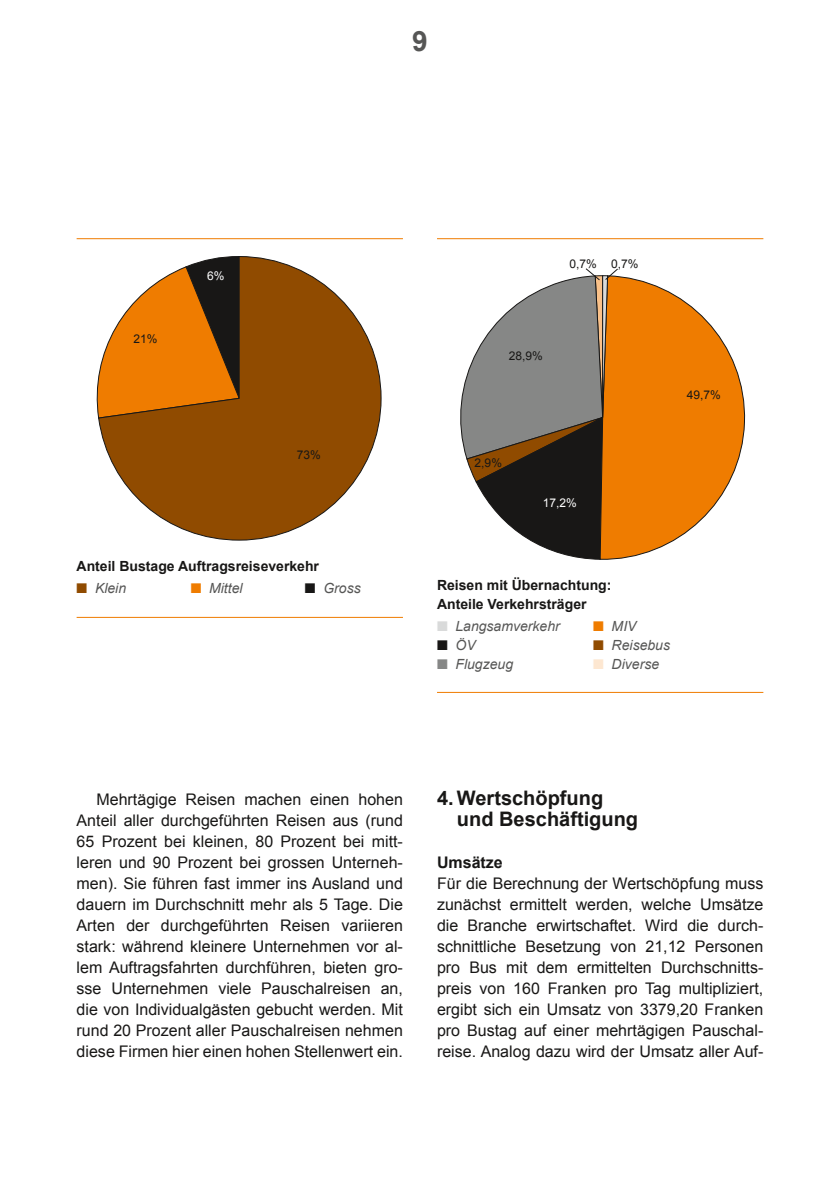
<style>
.page{position:relative;width:840px;height:1191px;background:#fff}
.page>*{position:absolute;margin:0;border:0;box-sizing:border-box;transform-origin:0 0}
.t1{font:700 28px "Arial";color:#565655}
.t2{font:700 20px/21px "Arial";color:#181716}
.t3{font:16px/21px "Arial";color:#181716;text-align:justify}
.t4{font:700 16px "Arial";color:#181716}
.t5{font:700 14px/19px "Arial";color:#181716}
.t6{font:italic 14px "Arial";color:#565655}
.t7{font:12px "Arial";color:#181716}
.t8{font:12px "Arial";color:#fff}
.s1{color:#904b00}
.s2{color:#ef7c00}
.s3{color:#181716}
.s4{color:#d9dada}
.s5{color:#868786}
.s6{color:#fde7d1}
</style>
<div class="page">
<svg style="left:97px;top:256px;width:285px;height:285px"></svg>
<hr style="left:77px;top:238px;width:326px;height:1px;background:#ef7c00">
<hr style="left:77px;top:617px;width:326px;height:1px;background:#ef7c00">
<svg style="left:618px;top:276px;width:128px;height:283px"></svg>
<hr style="left:437px;top:238px;width:326px;height:1px;background:#ef7c00">
<hr style="left:437px;top:692px;width:326px;height:1px;background:#ef7c00">
<svg style="left:460px;top:268px;width:158px;height:292px"></svg>
<h1 class="t1" style="left:412px;top:23px;width:17px">9</h1>
<p class="t7" style="left:133px;top:331px;width:26px">21%</p>
<p class="t8" style="left:207px;top:268px;width:19px">6%</p>
<p class="t7" style="left:296px;top:447px;width:26px">73%</p>
<p class="t5" style="left:77px;top:557px;width:244px">Anteil Bustage Auftragsreiseverkehr</p>
<p class="t6" style="left:77px;top:579px;width:51px"><span class="s1">■</span> Klein</p>
<p class="t6" style="left:191px;top:579px;width:53px"><span class="s2">■</span> Mittel</p>
<p class="t6" style="left:305px;top:579px;width:57px"><span class="s3">■</span> Gross</p>
<p class="t7" style="left:569px;top:256px;width:29px">0,7%</p>
<p class="t7" style="left:611px;top:255px;width:29px">0,7%</p>
<p class="t7" style="left:508px;top:348px;width:36px">28,9%</p>
<p class="t7" style="left:474px;top:454px;width:29px">2,9%</p>
<p class="t8" style="left:542px;top:494px;width:36px">17,2%</p>
<p class="t7" style="left:686px;top:387px;width:36px">49,7%</p>
<p class="t5" style="left:437px;top:575px;width:176px">Reisen mit Übernachtung:<br>Anteile Verkehrsträger</p>
<p class="t6" style="left:437px;top:616px;width:124px"><span class="s4">■</span> Langsamverkehr</p>
<p class="t6" style="left:593px;top:616px;width:45px"><span class="s2">■</span> MIV</p>
<p class="t6" style="left:437px;top:635px;width:40px"><span class="s3">■</span> ÖV</p>
<p class="t6" style="left:593px;top:635px;width:78px"><span class="s1">■</span> Reisebus</p>
<p class="t6" style="left:437px;top:654px;width:78px"><span class="s5">■</span> Flugzeug</p>
<p class="t6" style="left:593px;top:654px;width:67px"><span class="s6">■</span> Diverse</p>
<p class="t3" style="left:77px;top:789px;width:327px;text-indent:20px">Mehrtägige Reisen machen einen hohen Anteil aller durchgeführten Reisen aus (rund 65 Prozent bei kleinen, 80 Prozent bei mitt&shy;leren und 90 Prozent bei grossen Unterneh&shy;men). Sie führen fast immer ins Ausland und dauern im Durchschnitt mehr als 5 Tage. Die Arten der durchgeführten Reisen variieren stark: während kleinere Unternehmen vor al&shy;lem Auftragsfahrten durchführen, bieten gro&shy;sse Unternehmen viele Pauschalreisen an, die von Individualgästen gebucht werden. Mit rund 20 Prozent aller Pauschalreisen nehmen diese Firmen hier einen hohen Stellenwert ein.</p>
<p class="t2" style="left:456px;top:788px;width:183px;text-indent:-20px">4. Wertschöpfung und Beschäftigung</p>
<p class="t4" style="left:437px;top:852px;width:67px">Umsätze</p>
<p class="t3" style="left:437px;top:873px;width:327px">Für die Berechnung der Wertschöpfung muss zunächst ermittelt werden, welche Umsätze die Branche erwirtschaftet. Wird die durch&shy;schnittliche Besetzung von 21,12 Personen pro Bus mit dem ermittelten Durchschnitts&shy;preis von 160 Franken pro Tag multipliziert, ergibt sich ein Umsatz von 3379,20 Franken pro Bustag auf einer mehrtägigen Pauschal&shy;reise. Analog dazu wird der Umsatz aller Auf-</p>
</div>
